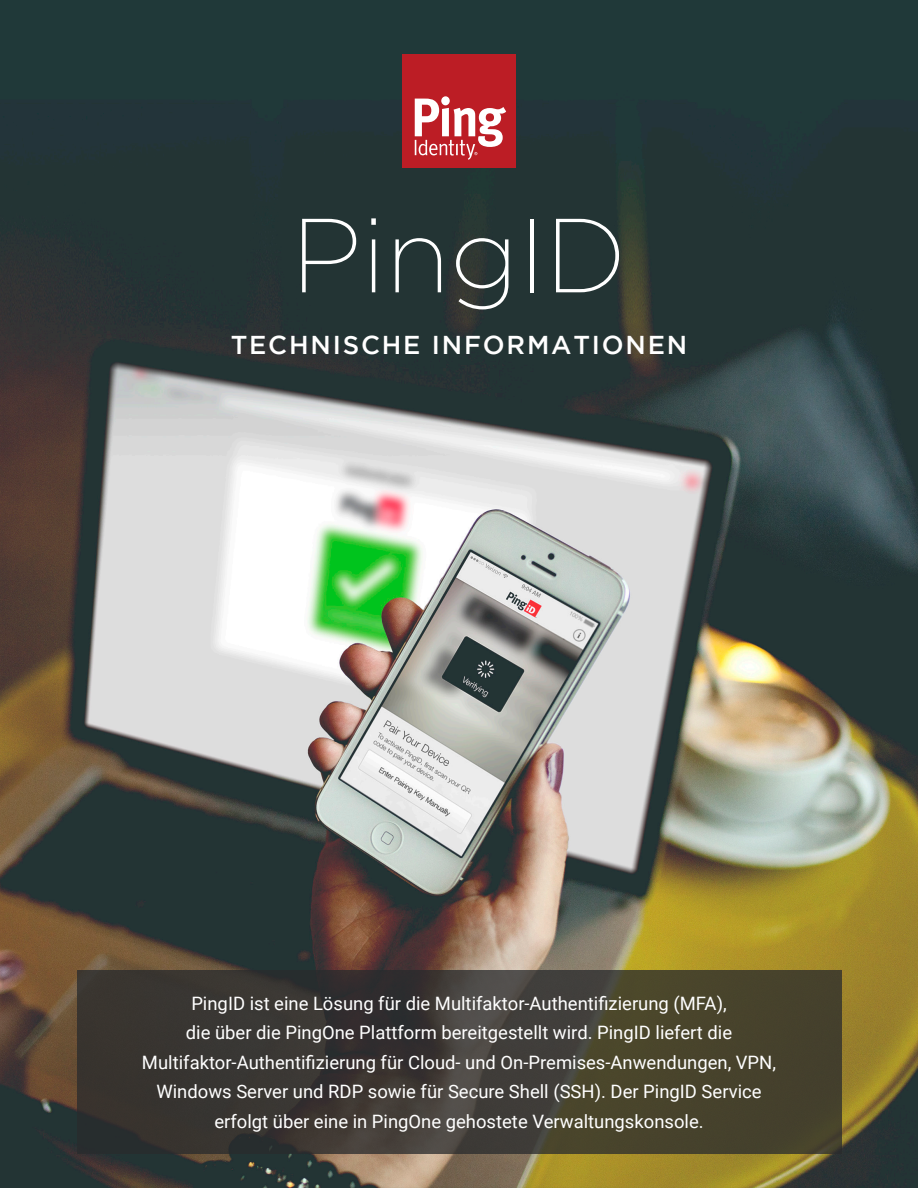
<style>
.page{position:relative;width:918px;height:1188px;background:#fff}
.page>*{position:absolute;margin:0;border:0;box-sizing:border-box;transform-origin:0 0}
.Headline{font:200 105px "Gotham";color:#fff}
.t1{font:500 25.8px "Gotham";letter-spacing:.07em;color:#fff}
.Body_copy_-_Roboto{font:18.45px/29.5px "Roboto";color:#fff;text-align:center}
</style>
<div class="page">
<img style="left:0;top:0;width:918px;height:1188px">
<svg style="left:77px;top:970px;width:764px;height:183px;background:#3f3b31"></svg>
<div style="left:402px;top:54px;width:114px;height:113px;background:#bc1d25"></div>
<svg style="left:415px;top:96px;width:91px;height:64px"></svg>
<p class="Headline" style="left:291px;top:199px;width:337px">PingID</p>
<p class="t1" style="left:231px;top:330px;width:458px">TECHNISCHE INFORMATIONEN</p>
<p class="Body_copy_-_Roboto" style="left:142px;top:988px;width:636px">PingID ist eine Lösung für die Multifaktor-Authentifizierung (MFA),<br>die über die PingOne Plattform bereitgestellt wird. PingID liefert die Multifaktor-Authentifizierung für Cloud- und On-Premises-Anwendungen, VPN, Windows Server und RDP sowie für Secure Shell (SSH). Der PingID Service erfolgt über eine in PingOne gehostete Verwaltungskonsole.</p>
</div>
